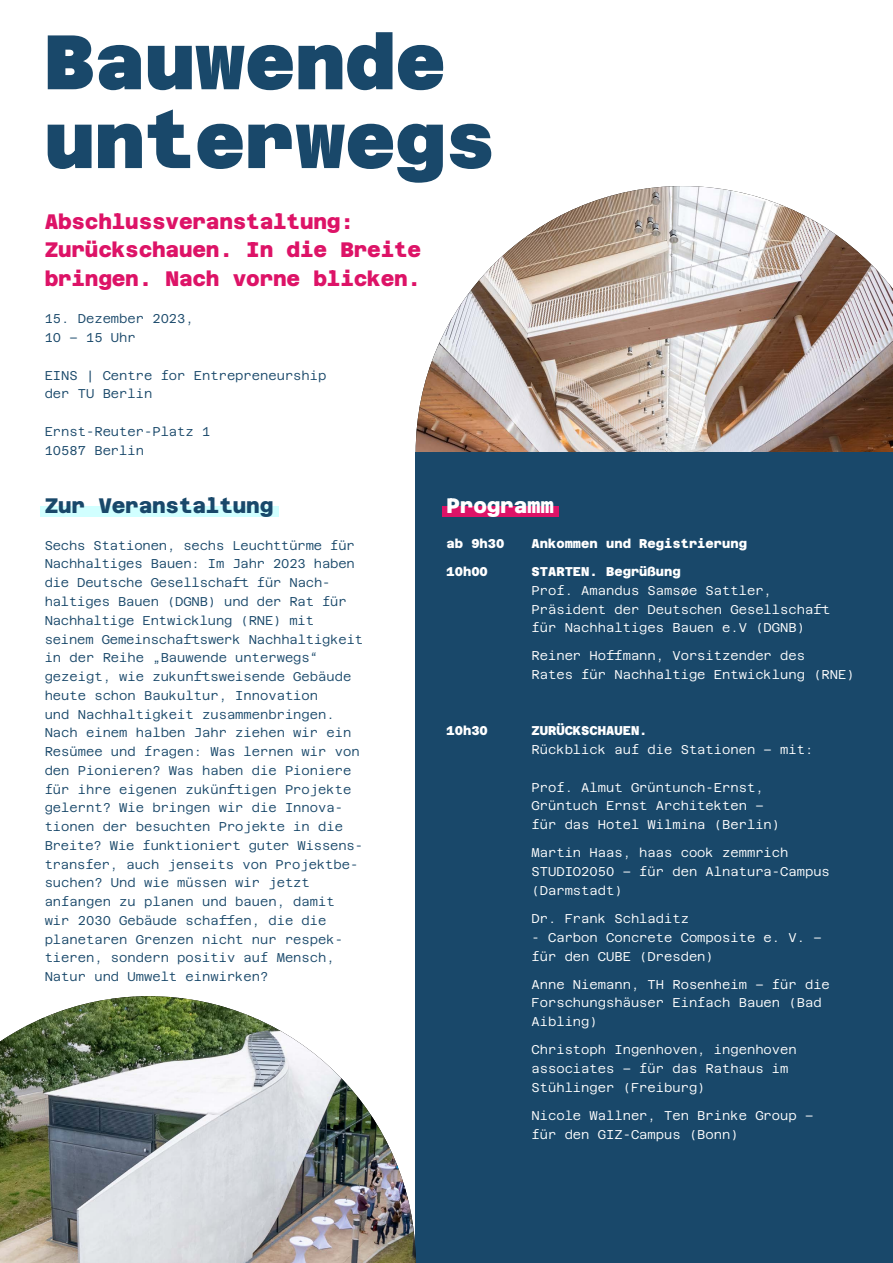
<style>
.page{position:relative;width:893px;height:1263px;background:#fff}
.page>*{position:absolute;margin:0;border:0;box-sizing:border-box;transform-origin:0 0}
.t1{font:900 77.1px/78.8px "Azeret Mono";color:#19486a}
.t2{font:800 21px/28.5px "Azeret Mono";letter-spacing:-.01em;color:#dd1367}
.t3{font:800 21px "Azeret Mono";letter-spacing:-.01em;color:#19486a}
.t4{font:800 21px "Azeret Mono";letter-spacing:-.01em;color:#fff}
.t5{font:300 12.75px/18.8px "Azeret Mono";color:#19486a}
.t6{font:300 12.75px/18.8px "Azeret Mono";color:#fff}
.t7{font:800 12.75px "Azeret Mono";color:#fff}
</style>
<div class="page">
<img style="left:416px;top:186px;width:477px;height:267px">
<div style="left:416px;top:453px;width:477px;height:810px;background:#19486a"></div>
<div style="left:40px;top:506px;width:238px;height:11px;background:#d1ffff"></div>
<div style="left:443px;top:506px;width:116px;height:11px;background:#dd1367"></div>
<img style="left:0;top:996px;width:416px;height:267px">
<h1 class="t1" style="left:45px;top:16px;width:453px">Bauwende unterwegs</h1>
<h2 class="t2" style="left:45px;top:205px;width:378px">Abschlussveranstaltung:<br>Zurückschauen. In die Breite bringen. Nach vorne blicken.</h2>
<p class="t5" style="left:45px;top:308px;width:151px">15. Dezember 2023,<br>10 – 15 Uhr</p>
<p class="t5" style="left:45px;top:365px;width:283px">EINS | Centre for Entrepreneurship der TU Berlin</p>
<p class="t5" style="left:45px;top:421px;width:167px">Ernst- Reuter- Platz 1<br>10587 Berlin</p>
<h2 class="t3" style="left:45px;top:490px;width:230px">Zur Veranstaltung</h2>
<p class="t5" style="left:45px;top:535px;width:320px">Sechs Stationen, sechs Leuchttürme für Nachhaltiges Bauen: Im Jahr 2023 haben die Deutsche Gesellschaft für Nach&shy;haltiges Bauen (DGNB) und der Rat für Nachhaltige Entwicklung (RNE) mit seinem Gemeinschaftswerk Nachhaltigkeit in der Reihe „Bauwende unterwegs“ gezeigt, wie zukunftsweisende Gebäude heute schon Baukultur, Innovation<br>und Nachhaltigkeit zusammenbringen.<br>Nach einem halben Jahr ziehen wir ein Resümee und fragen: Was lernen wir von den Pionieren? Was haben die Pioniere für ihre eigenen zukünftigen Projekte gelernt? Wie bringen wir die Innova&shy;tionen der besuchten Projekte in die Breite? Wie funktioniert guter Wissens&shy;transfer, auch jenseits von Projektbe&shy;suchen? Und wie müssen wir jetzt anfangen zu planen und bauen, damit<br>wir 2030 Gebäude schaffen, die die planetaren Grenzen nicht nur respek&shy;tieren, sondern positiv auf Mensch, Natur und Umwelt einwirken?</p>
<h2 class="t4" style="left:446px;top:490px;width:109px">Programm</h2>
<p class="t7" style="left:446px;top:534px;width:60px">ab 9h30</p>
<p class="t7" style="left:531px;top:534px;width:217px">Ankommen und Registrierung</p>
<p class="t7" style="left:446px;top:562px;width:43px">10h00</p>
<p class="t7" style="left:531px;top:562px;width:151px">STARTEN. Begrüßung</p>
<p class="t6" style="left:531px;top:580px;width:300px">Prof. Amandus Samsøe Sattler,<br>Präsident der Deutschen Gesellschaft für Nachhaltiges Bauen e.V (DGNB)</p>
<p class="t6" style="left:531px;top:645px;width:325px">Reiner Hoffmann, Vorsitzender des<br>Rates für Nachhaltige Entwicklung (RNE)</p>
<p class="t7" style="left:446px;top:721px;width:43px">10h30</p>
<p class="t7" style="left:531px;top:721px;width:118px">ZURÜCKSCHAUEN.</p>
<p class="t6" style="left:531px;top:739px;width:283px">Rückblick auf die Stationen – mit:</p>
<p class="t6" style="left:531px;top:777px;width:250px">Prof. Almut Grüntunch- Ernst,<br>Grüntuch Ernst Architekten – für das Hotel Wilmina (Berlin)</p>
<p class="t6" style="left:531px;top:842px;width:300px">Martin Haas, haas cook zemmrich<br>STUDIO2050 – für den Alnatura- Campus (Darmstadt)</p>
<p class="t6" style="left:531px;top:908px;width:159px">Dr. Frank Schladitz</p>
<p class="t6" style="left:531px;top:927px;width:292px">- Carbon Concrete Composite e. V. – für den CUBE (Dresden)</p>
<p class="t6" style="left:531px;top:974px;width:300px">Anne Niemann, TH Rosenheim – für die<br>Forschungshäuser Einfach Bauen (Bad<br>Aibling)</p>
<p class="t6" style="left:531px;top:1039px;width:267px">Christoph Ingenhoven, ingenhoven associates – für das Rathaus im<br>Stühlinger (Freiburg)</p>
<p class="t6" style="left:531px;top:1105px;width:283px">Nicole Wallner, Ten Brinke Group – für den GIZ- Campus (Bonn)</p>
</div>
